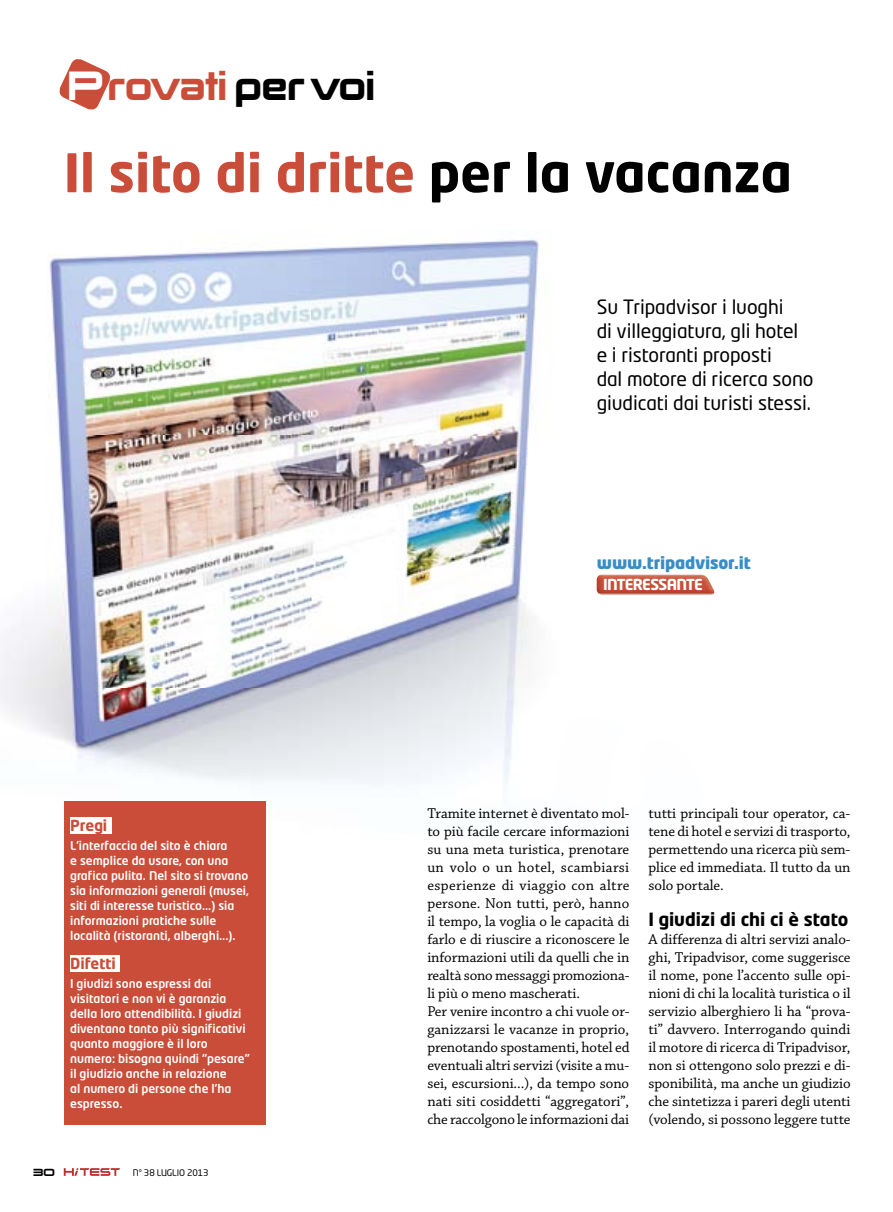
<style>
.page{position:relative;width:893px;height:1212px;background:#fff}
.page>*{position:absolute;margin:0;border:0;box-sizing:border-box;transform-origin:0 0}
.t1{font:700 52.5px "Neo Tech Pro";color:#c94d38}
.t2{font:35.55px "Korataki";color:#c94d38;scale:.85 1}
.t3{font:19.5px/24px "Neo Tech Pro";letter-spacing:-.005em;color:#000}
.t4{font:700 18px "Neo Tech Pro";color:#000}
.t5{font:900 16.5px "Neo Tech Pro";letter-spacing:-.01em;color:#388dc6}
.t6{font:15px/18px "Chaparral Pro";letter-spacing:-.005em;color:#000;text-align:justify}
.t7{font:700 15px "Neo Tech Pro";color:#c94d38}
.t8{font:700 15px "Neo Tech Pro";letter-spacing:-.04em;color:#fff}
.t9{font:500 12px/15px "Neo Tech Pro";color:#fff}
.t10{font:9px "Neo Tech Pro";letter-spacing:-.01em;color:#000}
.t11{font:9px "Korataki";color:#000}
.s1{color:#fff}
.s2{color:#000}
</style>
<div class="page">
<svg style="left:64px;top:1168px;width:56px;height:8px"></svg>
<svg style="left:59px;top:59px;width:51px;height:51px"></svg>
<img style="left:0;top:239px;width:715px;height:546px">
<div style="left:64px;top:801px;width:202px;height:323px;background:#c94d38"></div>
<div style="left:70px;top:817px;width:42px;height:17px;background:#fff"></div>
<div style="left:70px;top:955px;width:50px;height:17px;background:#fff"></div>
<img style="left:599px;top:593px;width:115px;height:1px">
<img style="left:597px;top:575px;width:117px;height:18px">
<h2 class="t2" style="left:68px;top:65px;width:363px"><span class="s1">P</span>rovati <span class="s2">per voi</span></h2>
<h1 class="t1" style="left:64px;top:139px;width:730px">Il sito di dritte <span class="s2">per la vacanza</span></h1>
<h3 class="t3" style="left:597px;top:295px;width:218px">Su Tripadvisor i luoghi<br>di villeggiatura, gli hotel e i ristoranti proposti<br>dal motore di ricerca sono giudicati dai turisti stessi.</h3>
<p class="t5" style="left:597px;top:552px;width:155px">www.tripadvisor.it</p>
<p class="t7" style="left:70px;top:816px;width:39px">Pregi</p>
<p class="t9" style="left:70px;top:838px;width:181px">L’interfaccia del sito è chiara<br>e semplice da usare, con una grafica pulita. Nel sito si trovano sia informazioni generali (musei, siti di interesse turistico...) sia informazioni pratiche sulle località (ristoranti, alberghi...).</p>
<p class="t7" style="left:70px;top:954px;width:47px">Difetti</p>
<p class="t9" style="left:70px;top:976px;width:181px">I giudizi sono espressi dai visitatori e non vi è garanzia della loro attendibilità. I giudizi diventano tanto più significativi quanto maggiore è il loro numero: bisogna quindi “pesare” il giudizio anche in relazione<br>al numero di persone che l’ha espresso.</p>
<p class="t11" style="left:33px;top:1167px;width:23px">30</p>
<p class="t10" style="left:133px;top:1167px;width:77px">N° 38 LUGLIO 2013</p>
<p class="t8" style="left:603px;top:575px;width:101px">INTERESSANTE</p>
<p class="t6" style="left:427px;top:805px;width:204px;text-align:left">Tramite internet è diventato mol&shy;to più facile cercare informazioni su una meta turistica, prenotare un volo o un hotel, scambiarsi esperienze di viaggio con altre persone. Non tutti, però, hanno il tempo, la voglia o le capacità di farlo e di riuscire a riconoscere le informazioni utili da quelli che in realtà sono messaggi promoziona&shy;li più o meno mascherati.<br>Per venire incontro a chi vuole or&shy;ganizzarsi le vacanze in proprio, prenotando spostamenti, hotel ed eventuali altri servizi (visite a mu&shy;sei, escursioni...), da tempo sono nati siti cosiddetti “aggregatori”, che raccolgono le informazioni dai</p>
<p class="t6" style="left:648px;top:805px;width:204px">tutti principali tour operator, ca&shy;tene di hotel e servizi di trasporto, permettendo una ricerca più sem&shy;plice ed immediata. Il tutto da un solo portale.</p>
<p class="t4" style="left:648px;top:908px;width:201px">I giudizi di chi ci è stato</p>
<p class="t6" style="left:648px;top:931px;width:204px">A differenza di altri servizi analo&shy;ghi, Tripadvisor, come suggerisce il nome, pone l’accento sulle opi&shy;nioni di chi la località turistica o il servizio alberghiero li ha “prova&shy;ti” davvero. Interrogando quindi il motore di ricerca di Tripadvisor, non si ottengono solo prezzi e di&shy;sponibilità, ma anche un giudizio che sintetizza i pareri degli utenti (volendo, si possono leggere tutte</p>
</div>
